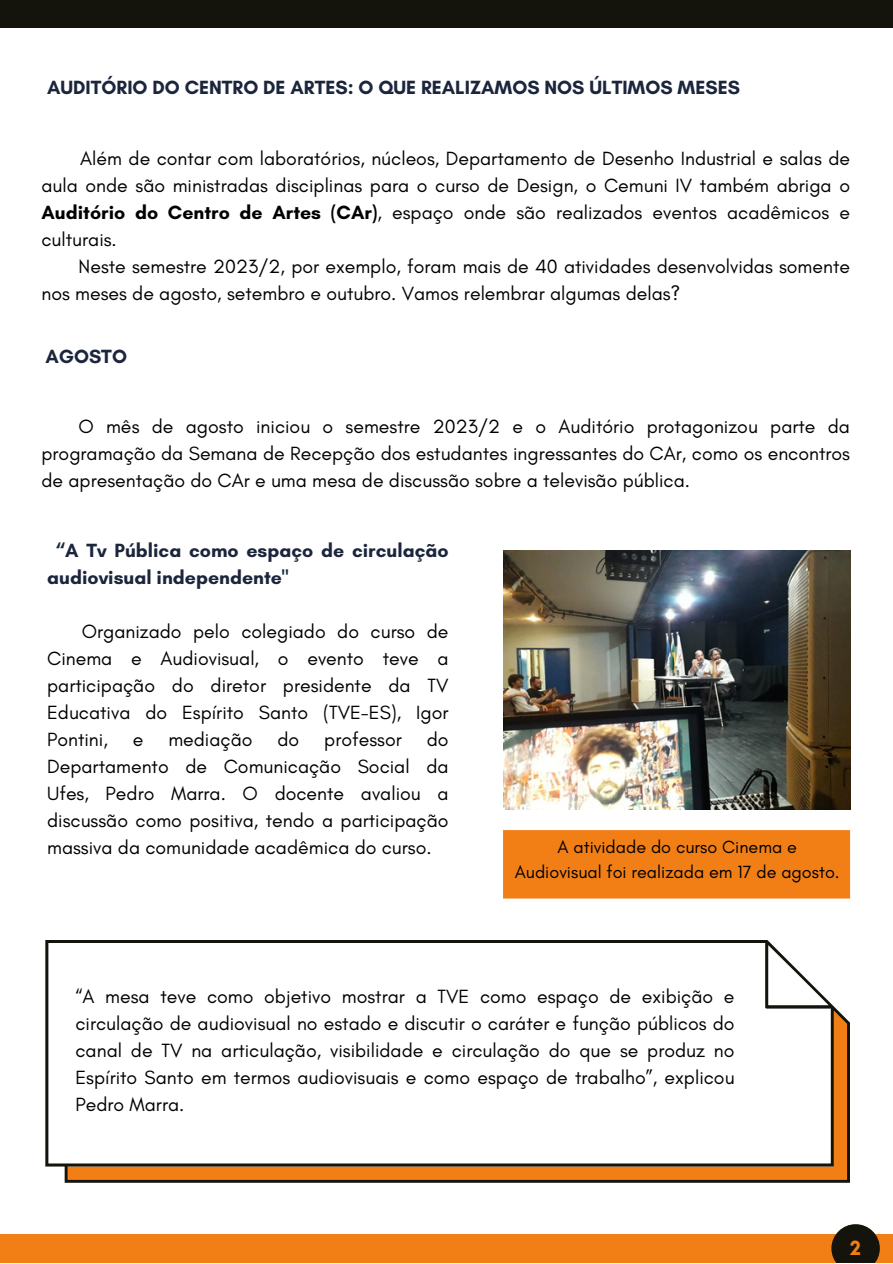
<style>
.page{position:relative;width:893px;height:1264px;background:#fff}
.page>*{position:absolute;margin:0;border:0;box-sizing:border-box;transform-origin:0 0}
.t1{font:700 21px "Glacial Indifference";color:#f17f16}
.t2{font:19.5px/27px "Glacial Indifference";color:#000;text-align:justify}
.t3{font:700 19.5px/27px "Glacial Indifference";color:#1b253c}
.t4{font:18px "Glacial Indifference";color:#000}
.s1{font-weight:700}
</style>
<div class="page">
<div style="left:0;top:0;width:892px;height:27px;background:#15140c"></div>
<div style="left:0;top:1234px;width:892px;height:28px;background:#f17f16"></div>
<svg style="left:831px;top:1224px;width:48px;height:38px;background:#393328"></svg>
<div style="left:503px;top:830px;width:347px;height:68px;background:#f17f16"></div>
<img style="left:503px;top:550px;width:347px;height:259px">
<svg style="left:45px;top:940px;width:805px;height:242px"></svg>
<p class="t3" style="left:47px;top:74px;width:694px">AUDITÓRIO DO CENTRO DE ARTES: O QUE REALIZAMOS NOS ÚLTIMOS MESES</p>
<p class="t2" style="left:41px;top:145px;width:810px;text-indent:39px">Além de contar com laboratórios, núcleos, Departamento de Desenho Industrial e salas de aula onde são ministradas disciplinas para o curso de Design, o Cemuni IV também abriga o <span class="s1">Auditório do Centro de Artes (CAr)</span>, espaço onde são realizados eventos acadêmicos e culturais.</p>
<p class="t2" style="left:41px;top:253px;width:810px;text-indent:37px">Neste semestre 2023/2, por exemplo, foram mais de 40 atividades desenvolvidas somente nos meses de agosto, setembro e outubro. Vamos relembrar algumas delas?</p>
<p class="t3" style="left:45px;top:342px;width:83px">AGOSTO</p>
<p class="t2" style="left:41px;top:413px;width:810px;text-indent:37px">O mês de agosto iniciou o semestre 2023/2 e o Auditório protagonizou parte da programação da Semana de Recepção dos estudantes ingressantes do CAr, como os encontros de apresentação do CAr e uma mesa de discussão sobre a televisão pública.</p>
<p class="t3" style="left:47px;top:537px;width:403px;text-indent:8px">“A Tv Pública como espaço de circulação audiovisual independente"</p>
<p class="t2" style="left:47px;top:618px;width:403px;text-indent:35px">Organizado pelo colegiado do curso de Cinema e Audiovisual, o evento teve a participação do diretor presidente da TV Educativa do Espírito Santo (TVE-ES), Igor Pontini,</p>
<p class="t2" style="left:47px;top:725px;width:403px;text-indent:379px">do Departamento de Comunicação Social da Ufes, Pedro Marra. O docente avaliou a discussão como positiva, tendo a participação massiva da comunidade acadêmica do curso.</p>
<p class="t2" style="left:133px;top:725px;width:12px">e</p>
<p class="t2" style="left:168px;top:725px;width:86px">mediação</p>
<p class="t2" style="left:277px;top:725px;width:23px">do</p>
<p class="t2" style="left:324px;top:725px;width:79px">professor</p>
<p class="t4" style="left:557px;top:836px;width:241px">A atividade do curso Cinema e</p>
<p class="t4" style="left:514px;top:860px;width:326px">Audiovisual foi realizada em 17 de agosto.</p>
<p class="t2" style="left:75px;top:982px;width:660px">“A mesa teve como objetivo mostrar a TVE como espaço de exibição e circulação de audiovisual no estado e discutir o caráter e função públicos do canal de TV na articulação, visibilidade e circulação do que se produz no Espírito Santo em termos audiovisuais e como espaço de trabalho”, explicou Pedro Marra.</p>
<p class="t1" style="left:850px;top:1235px;width:12px">2</p>
</div>
